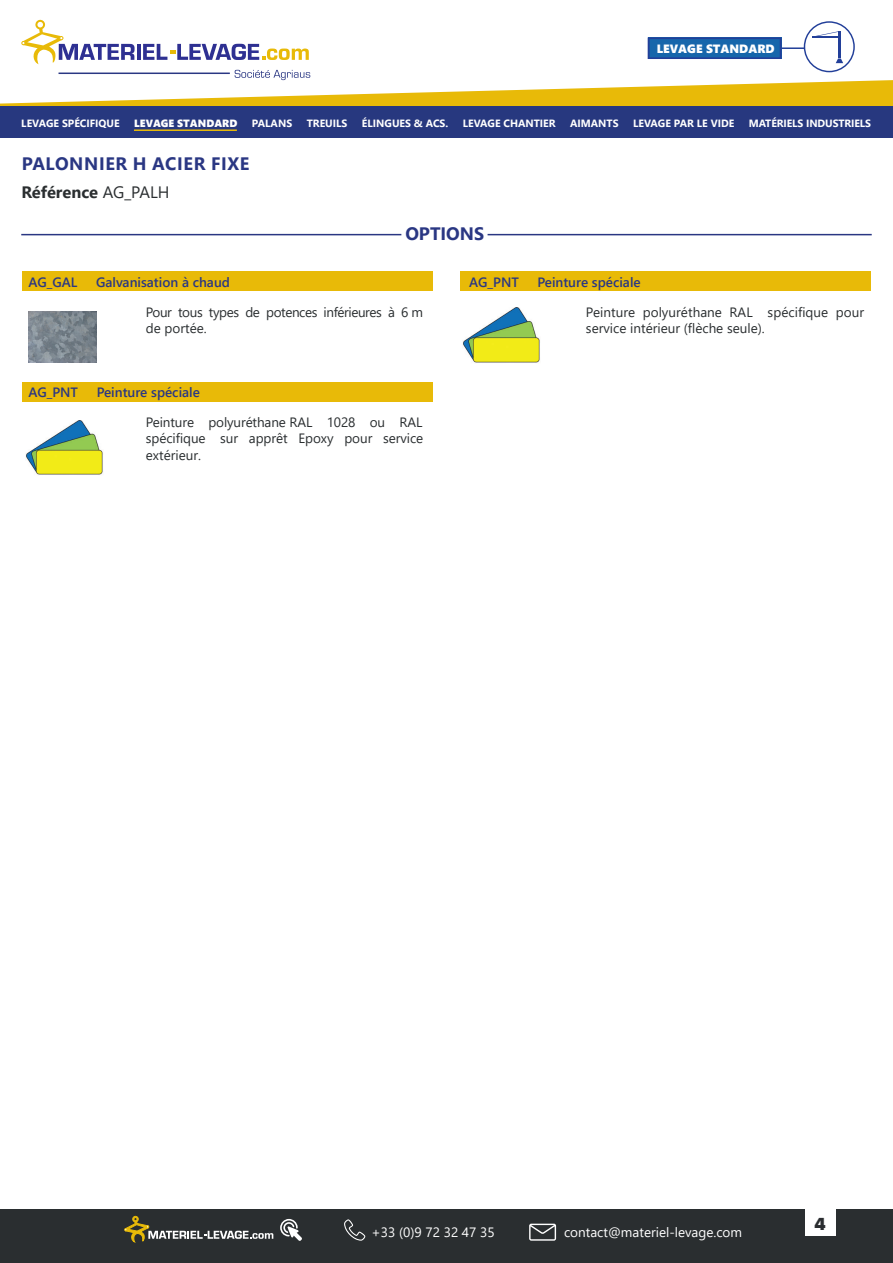
<style>
.page{position:relative;width:893px;height:1263px;background:#fff}
.page>*{position:absolute;margin:0;border:0;box-sizing:border-box;transform-origin:0 0}
.t1{font:700 18px "Segoe UI";letter-spacing:.035em;color:#2a3783}
.t2{font:700 18px "Segoe UI";color:#2a3783}
.t3{font:900 18px "Casto";color:#2a2d30}
.t4{font:700 16.5px "Segoe UI";color:#2a2e30}
.t5{font:13.5px/16.2px "Segoe UI";color:#2a2e30}
.t6{font:600 13.5px "Segoe UI";color:#2a3783}
.t7{font:13.5px/16.2px "Segoe UI";letter-spacing:-.03em;color:#2a2e30}
.t8{font:13.5px "Segoe UI";color:#fff}
.t9{font:12px "Segoe UI Black";color:#fff}
.t10{font:700 10.5px "Segoe UI";color:#fff}
.t11{font:10.5px "Segoe UI Black";color:#fff}
.s1{font-weight:400}
</style>
<div class="page">
<div style="left:0;top:1209px;width:893px;height:54px;background:#2a2e30"></div>
<svg style="left:280px;top:1219px;width:22px;height:22px"></svg>
<svg style="left:344px;top:1219px;width:21px;height:22px"></svg>
<svg style="left:529px;top:1224px;width:27px;height:17px"></svg>
<svg style="left:124px;top:1216px;width:149px;height:26px"></svg>
<div style="left:805px;top:1206px;width:30px;height:30px;background:#fff"></div>
<hr style="left:21px;top:234px;width:380px;height:1px;background:#2a3783">
<hr style="left:488px;top:234px;width:384px;height:1px;background:#2a3783">
<img style="left:29px;top:311px;width:68px;height:51px">
<img style="left:463px;top:308px;width:77px;height:55px">
<div style="left:22px;top:271px;width:411px;height:20px;background:#e8ba08"></div>
<div style="left:460px;top:271px;width:411px;height:20px;background:#e8ba08"></div>
<div style="left:22px;top:382px;width:411px;height:20px;background:#e8ba08"></div>
<img style="left:26px;top:420px;width:77px;height:55px">
<div style="left:0;top:106px;width:893px;height:31px;background:#27387f"></div>
<hr style="left:134px;top:129px;width:103px;height:2px;background:#e8ba08">
<svg style="left:0;top:20px;width:893px;height:86px"></svg>
<p class="t9" style="left:657px;top:40px;width:119px">LEVAGE STANDARD</p>
<p class="t10" style="left:21px;top:113px;width:100px">LEVAGE SPÉCIFIQUE</p>
<p class="t11" style="left:134px;top:115px;width:105px">LEVAGE STANDARD</p>
<p class="t10" style="left:252px;top:113px;width:42px">PALANS</p>
<p class="t10" style="left:307px;top:113px;width:42px">TREUILS</p>
<p class="t10" style="left:362px;top:113px;width:88px">ÉLINGUES &amp; ACS.</p>
<p class="t10" style="left:463px;top:113px;width:94px">LEVAGE CHANTIER</p>
<p class="t10" style="left:570px;top:113px;width:50px">AIMANTS</p>
<p class="t10" style="left:633px;top:113px;width:103px">LEVAGE PAR LE VIDE</p>
<p class="t10" style="left:749px;top:113px;width:124px">MATÉRIELS INDUSTRIELS</p>
<p class="t1" style="left:22px;top:147px;width:229px">PALONNIER H ACIER FIXE</p>
<p class="t4" style="left:21px;top:177px;width:150px">Référence <span class="s1">AG_PALH</span></p>
<p class="t2" style="left:405px;top:217px;width:80px">OPTIONS</p>
<p class="t6" style="left:28px;top:269px;width:50px">AG_GAL</p>
<p class="t6" style="left:96px;top:269px;width:135px">Galvanisation à chaud</p>
<p class="t6" style="left:469px;top:269px;width:51px">AG_PNT</p>
<p class="t6" style="left:537px;top:269px;width:105px">Peinture spéciale</p>
<p class="t7" style="left:146px;top:303px;width:279px">Pour tous types de potences inférieures à 6 m de portée.</p>
<p class="t5" style="left:586px;top:303px;width:280px">Peinture polyuréthane RAL spécifique pour service intérieur (flèche seule).</p>
<p class="t6" style="left:28px;top:380px;width:51px">AG_PNT</p>
<p class="t6" style="left:97px;top:380px;width:105px">Peinture spéciale</p>
<p class="t5" style="left:146px;top:413px;width:279px;text-align:justify">Peinture polyuréthane RAL 1028 ou RAL spécifique sur apprêt Epoxy pour service extérieur.</p>
<p class="t8" style="left:372px;top:1220px;width:125px">+33 (0)9 72 32 47 35</p>
<p class="t8" style="left:564px;top:1220px;width:180px">contact@materiel-levage.com</p>
<p class="t3" style="left:814px;top:1213px;width:13px">4</p>
</div>
